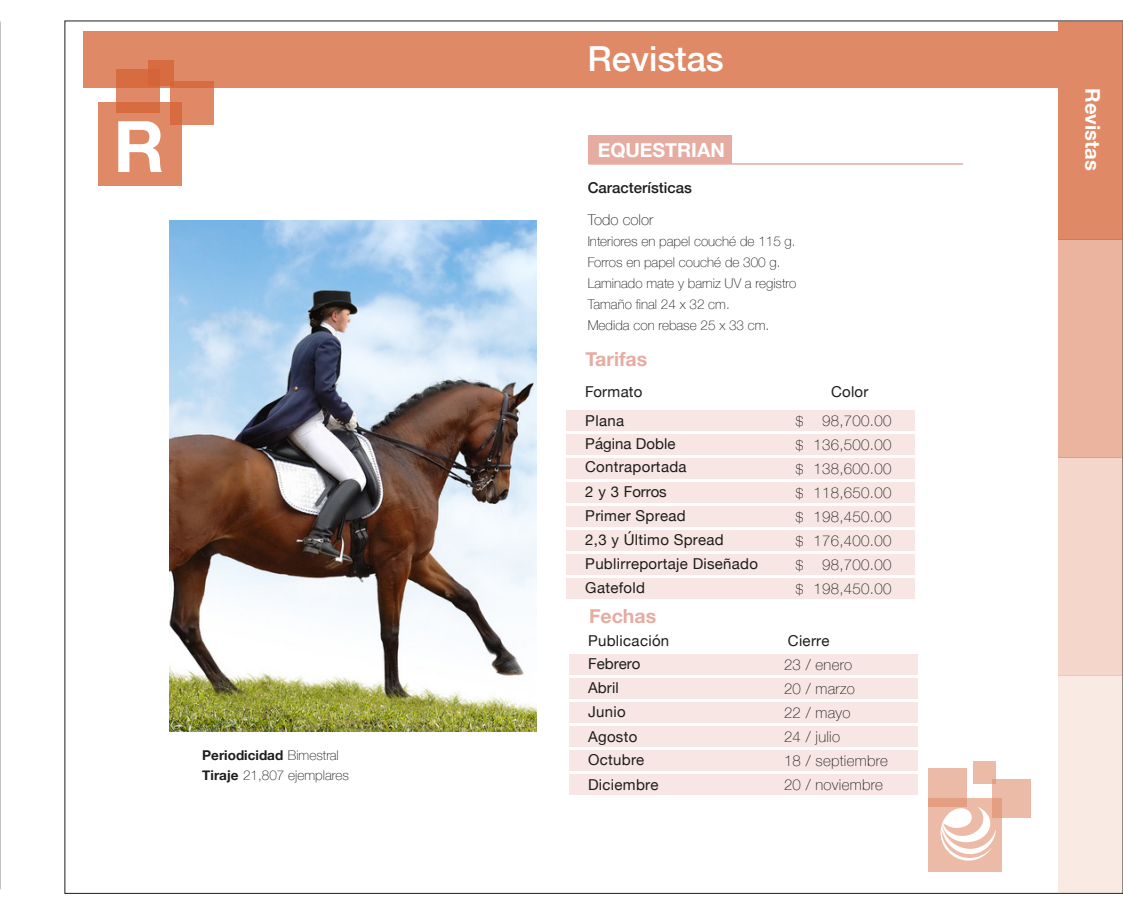
<style>
.page{position:relative;width:1123px;height:915px;background:#fff}
.page>*{position:absolute;margin:0;border:0;box-sizing:border-box;transform-origin:0 0}
.t1{font:700 71.1px "Helvetica Neue";color:#fff}
.t2{font:500 34.5px "Helvetica Neue";color:#fff}
.t3{font:700 20.25px "Helvetica Neue";color:#fff}
.t4{font:700 19.5px "Helvetica Neue";color:#e6aca2}
.t5{font:700 19.5px "Helvetica Neue";color:#fff}
.t6{font:15px/24.5px "Helvetica Neue";letter-spacing:.02em;color:#1d1d1b}
.t7{font:100 15px/24px "Helvetica Neue";letter-spacing:.02em;color:#1d1d1b}
.t8{font:15px "Helvetica Neue";color:#1d1d1b}
.t9{font:500 15px "Helvetica Neue";color:#1d1d1b}
.t10{font:100 15px "Helvetica Neue";color:#1d1d1b}
.t11{font:100 13.5px/21px "Helvetica Neue";color:#1d1d1b}
.s1{font-weight:700}
.s2{font-size:13.5px}
</style>
<div class="page">
<img style="left:170px;top:220px;width:366px;height:511px">
<div style="left:973px;top:760px;width:22px;height:23px;background:#ecbba7"></div>
<div style="left:992px;top:779px;width:38px;height:38px;background:#ecbba7"></div>
<div style="left:928px;top:768px;width:38px;height:38px;background:#ecbba7"></div>
<svg style="left:928px;top:798px;width:74px;height:73px;fill:#ecbba7"></svg>
<svg style="left:939px;top:806px;width:57px;height:54px"></svg>
<div style="left:569px;top:654px;width:349px;height:20px;background:#f7e6e3"></div>
<div style="left:569px;top:678px;width:349px;height:20px;background:#f7e6e3"></div>
<div style="left:569px;top:702px;width:349px;height:20px;background:#f7e6e3"></div>
<div style="left:569px;top:726px;width:349px;height:20px;background:#f7e6e3"></div>
<div style="left:569px;top:750px;width:349px;height:20px;background:#f7e6e3"></div>
<div style="left:569px;top:774px;width:349px;height:20px;background:#f7e6e3"></div>
<div style="left:567px;top:433px;width:348px;height:21px;background:#f7e6e3"></div>
<div style="left:567px;top:457px;width:348px;height:21px;background:#f7e6e3"></div>
<div style="left:567px;top:481px;width:348px;height:21px;background:#f7e6e3"></div>
<div style="left:567px;top:505px;width:348px;height:21px;background:#f7e6e3"></div>
<div style="left:567px;top:529px;width:348px;height:21px;background:#f7e6e3"></div>
<div style="left:567px;top:553px;width:348px;height:21px;background:#f7e6e3"></div>
<div style="left:567px;top:577px;width:348px;height:21px;background:#f7e6e3"></div>
<div style="left:567px;top:409px;width:348px;height:21px;background:#f7e6e3"></div>
<hr style="left:588px;top:163px;width:375px;height:2px;background:#e6aca2">
<div style="left:588px;top:136px;width:143px;height:28px;background:#e6aca2"></div>
<div style="left:83px;top:31px;width:975px;height:56px;background:#df8966"></div>
<div style="left:148px;top:60px;width:26px;height:26px;background:#d76c41"></div>
<svg style="left:170px;top:81px;width:43px;height:43px;fill:#df8966"></svg>
<svg style="left:116px;top:69px;width:44px;height:34px"></svg>
<svg style="left:98px;top:103px;width:83px;height:83px;fill:#df8966"></svg>
<hr style="left:0;top:22px;width:1px;height:866px;background:#878787">
<div style="left:1058px;top:21px;width:65px;height:218px;background:#df8966"></div>
<div style="left:1058px;top:239px;width:65px;height:218px;background:#eab49e"></div>
<div style="left:1058px;top:457px;width:65px;height:218px;background:#f4d6ca"></div>
<div style="left:1058px;top:675px;width:65px;height:218px;background:#f9eae4"></div>
<h1 class="t1" style="left:113px;top:91px;width:53px">R</h1>
<p class="t11" style="left:202px;top:745px;width:148px;line-height:19.8px"><span class="s1">Periodicidad</span> Bimestral<br><span class="s1">Tiraje</span> 21,807 ejemplares</p>
<h2 class="t2" style="left:587px;top:30px;width:138px">Revistas</h2>
<h3 class="t5" style="left:597px;top:134px;width:129px">EQUESTRIAN</h3>
<p class="t9" style="left:587px;top:175px;width:106px">Características</p>
<p class="t10" style="left:587px;top:208px;width:67px">Todo color</p>
<p class="t11" style="left:587px;top:229px;width:210px">Interiores en papel couché de 115 g.<br>Forros en papel couché de 300 g.<br>Laminado mate y barniz UV a registro<br>Tamaño final 24 x 32 cm.<br>Medida con rebase 25 x 33 cm.</p>
<h3 class="t4" style="left:585px;top:344px;width:63px">Tarifas</h3>
<p class="t6" style="left:585px;top:378px;width:59px;line-height:28.2px">Formato<br>Plana</p>
<p class="t8" style="left:585px;top:432px;width:92px">Página Doble</p>
<p class="t6" style="left:585px;top:455px;width:103px">Contraportada<br>2 y 3 Forros</p>
<p class="t6" style="left:585px;top:504px;width:102px">Primer Spread</p>
<p class="t6" style="left:585px;top:553px;width:174px;line-height:23.5px">Publirreportaje Diseñado<br>Gatefold</p>
<p class="t6" style="left:585px;top:528px;width:140px">2,3 y Último Spread</p>
<h3 class="t4" style="left:589px;top:600px;width:69px">Fechas</h3>
<p class="t6" style="left:831px;top:380px;width:39px">Color</p>
<p class="t7" style="left:795px;top:407px;width:97px;text-align:justify;text-indent:26px">98,700.00 <span class="s2">$</span> 136,500.00 <span class="s2">$</span> 138,600.00 <span class="s2">$</span> 118,650.00 <span class="s2">$</span> 198,450.00 <span class="s2">$</span> 176,400.00</p>
<p class="t11" style="left:795px;top:553px;width:9px">$</p>
<p class="t11" style="left:795px;top:409px;width:9px">$</p>
<p class="t7" style="left:795px;top:551px;width:97px;text-align:right">98,700.00<br><span class="s2">$</span> 198,450.00</p>
<p class="t6" style="left:588px;top:629px;width:83px">Publicación</p>
<p class="t6" style="left:788px;top:629px;width:43px">Cierre</p>
<p class="t6" style="left:588px;top:676px;width:39px">Abril<br>Junio</p>
<p class="t8" style="left:588px;top:653px;width:54px">Febrero</p>
<p class="t7" style="left:784px;top:652px;width:72px">23 / enero<br>20 / marzo<br>22 / mayo<br>24 / julio</p>
<p class="t6" style="left:588px;top:724px;width:51px">Agosto</p>
<p class="t6" style="left:588px;top:748px;width:72px">Octubre<br>Diciembre</p>
<p class="t7" style="left:784px;top:748px;width:105px">18 / septiembre<br>20 / noviembre</p>
<h3 class="t3" style="left:1108px;top:88px;width:84px;rotate:90deg">Revistas</h3>
</div>
